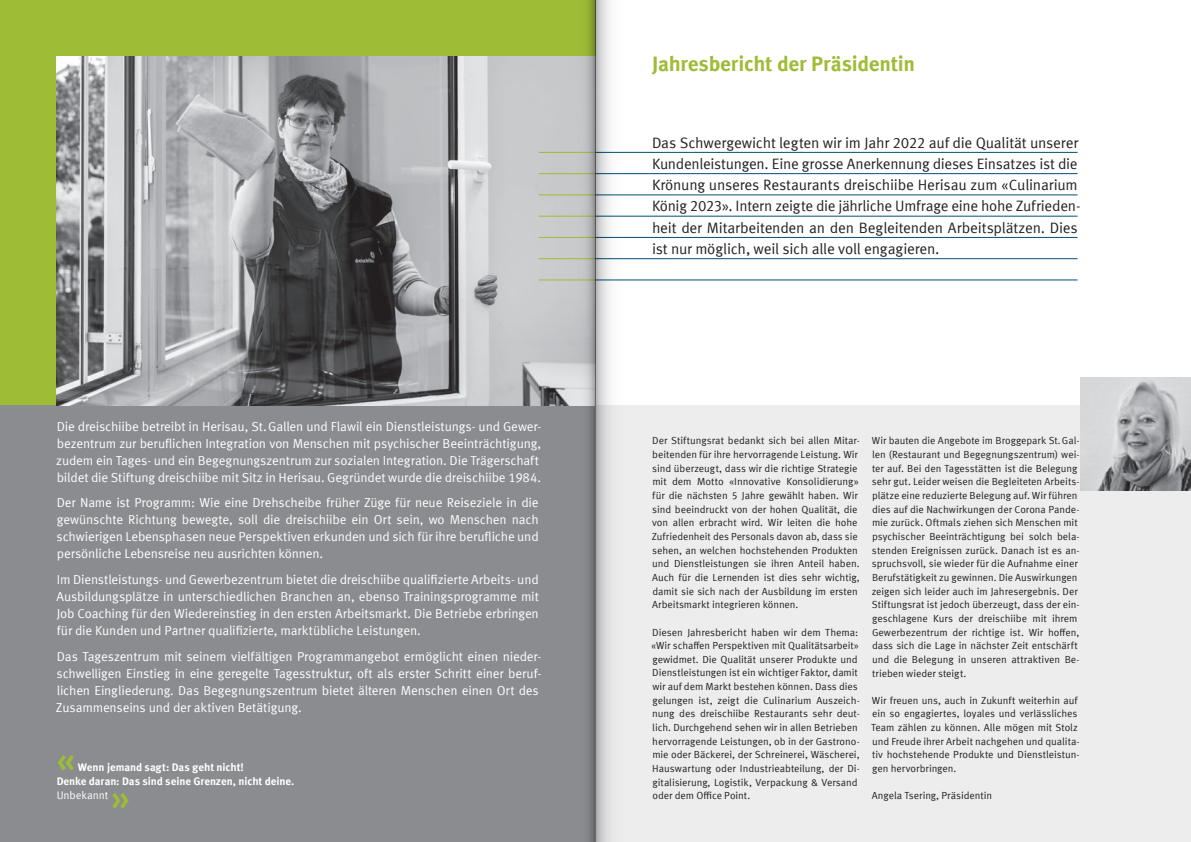
<style>
.page{position:relative;width:1191px;height:842px;background:#fff}
.page>*{position:absolute;margin:0;border:0;box-sizing:border-box;transform-origin:0 0}
.t1{font:700 33px "Meta Offc";color:#9ebc36}
.t2{font:700 21px "Meta Offc";letter-spacing:-.015em;color:#9ebc36}
.t3{font:15px/21.3px "Meta Offc Norm";letter-spacing:-.015em;color:#231f20;text-align:justify}
.t4{font:13px/17px "Meta Offc Norm";letter-spacing:-.015em;color:#fff}
.t5{font:700 11px/14.2px "Meta Offc";letter-spacing:-.01em;color:#fff}
.t6{font:11px "Meta Offc Norm";letter-spacing:-.005em;color:#fff}
.t7{font:10.2px/13.7px "Meta Offc Norm";letter-spacing:-.005em;color:#231f20}
</style>
<div class="page">
<div style="left:0;top:0;width:595px;height:405px;background:#9ebc36"></div>
<div style="left:0;top:405px;width:595px;height:437px;background:#8a8c8f"></div>
<div style="left:595px;top:405px;width:596px;height:437px;background:#ededee"></div>
<img style="left:1080px;top:377px;width:111px;height:113px">
<img style="left:57px;top:57px;width:496px;height:348px">
<hr style="left:595px;top:152px;width:482px;height:1px;background:#005077">
<hr style="left:539px;top:152px;width:56px;height:1px;background:#9ebc36">
<hr style="left:595px;top:173px;width:482px;height:1px;background:#005077">
<hr style="left:539px;top:173px;width:56px;height:1px;background:#9ebc36">
<hr style="left:595px;top:195px;width:482px;height:1px;background:#005077">
<hr style="left:539px;top:195px;width:56px;height:1px;background:#9ebc36">
<hr style="left:595px;top:216px;width:482px;height:1px;background:#005077">
<hr style="left:539px;top:216px;width:56px;height:1px;background:#9ebc36">
<hr style="left:595px;top:237px;width:482px;height:1px;background:#005077">
<hr style="left:539px;top:237px;width:56px;height:1px;background:#9ebc36">
<hr style="left:595px;top:258px;width:482px;height:1px;background:#005077">
<hr style="left:539px;top:258px;width:56px;height:1px;background:#9ebc36">
<hr style="left:595px;top:280px;width:482px;height:1px;background:#005077">
<hr style="left:539px;top:280px;width:56px;height:1px;background:#9ebc36">
<svg style="left:595px;top:0;width:71px;height:842px"></svg>
<svg style="left:553px;top:0;width:42px;height:842px"></svg>
<p class="t4" style="left:56px;top:418px;width:486px">Die dreischiibe betreibt in Herisau, St.Gallen und Flawil ein Dienstleistungs- und Gewer&shy;bezentrum zur beruflichen Integration von Menschen mit psychischer Beeinträchtigung, zudem ein Tages- und ein Begegnungszentrum zur sozialen Integration. Die Trägerschaft bildet die Stiftung dreischiibe mit Sitz in Herisau. Gegründet wurde die dreischiibe 1984.</p>
<p class="t4" style="left:57px;top:495px;width:484px;text-align:justify">Der Name ist Programm: Wie eine Drehscheibe früher Züge für neue Reiseziele in die gewünschte Richtung bewegte, soll die dreischiibe ein Ort sein, wo Menschen nach schwierigen Lebensphasen neue Perspektiven erkunden und sich für ihre berufliche und persönliche Lebensreise neu ausrichten können.</p>
<p class="t4" style="left:57px;top:571px;width:484px;text-align:justify">Im Dienstleistungs- und Gewerbezentrum bietet die dreischiibe qualifizierte Arbeits- und Ausbildungsplätze in unterschiedlichen Branchen an, ebenso Trainingsprogramme mit Job Coaching für den Wiedereinstieg in den ersten Arbeitsmarkt. Die Betriebe erbringen für die Kunden und Partner qualifizierte, marktübliche Leistungen.</p>
<p class="t4" style="left:56px;top:648px;width:487px">Das Tageszentrum mit seinem vielfältigen Programmangebot ermöglicht einen nieder&shy;schwelligen Einstieg in eine geregelte Tagesstruktur, oft als erster Schritt einer beruf&shy;lichen Eingliederung. Das Begegnungszentrum bietet älteren Menschen einen Ort des Zusammenseins und der aktiven Betätigung.</p>
<h1 class="t1" style="left:57px;top:740px;width:20px">«</h1>
<p class="t5" style="left:57px;top:760px;width:239px;text-indent:21px">Wenn jemand sagt: Das geht nicht!<br>Denke daran: Das sind seine Grenzen, nicht deine.</p>
<p class="t6" style="left:57px;top:789px;width:53px">Unbekannt</p>
<h1 class="t1" style="left:111px;top:777px;width:20px">»</h1>
<h2 class="t2" style="left:652px;top:52px;width:264px">Jahresbericht der Präsidentin</h2>
<p class="t3" style="left:652px;top:132px;width:428px">Das Schwergewicht legten wir im Jahr 2022 auf die Qualität unserer Kundenleistungen. Eine grosse Anerkennung dieses Einsatzes ist die Krönung unseres Restaurants dreischiibe Herisau zum «Culinarium König 2023». Intern zeigte die jährliche Umfrage eine hohe Zufrieden&shy;heit der Mitarbeitenden an den Begleitenden Arbeitsplätzen. Dies ist nur möglich, weil sich alle voll engagieren.</p>
<p class="t7" style="left:651px;top:434px;width:210px">Der Stiftungsrat bedankt sich bei allen Mitar&shy;beitenden für ihre hervorragende Leistung. Wir sind überzeugt, dass wir die richtige Strategie mit dem Motto «Innovative Konsolidierung» für die nächsten 5 Jahre gewählt haben. Wir sind beeindruckt von der hohen Qualität, die von allen erbracht wird. Wir leiten die hohe Zufriedenheit des Personals davon ab, dass sie sehen, an welchen hochstehenden Produkten und Dienstleistungen sie ihren Anteil haben.<br>Auch für die Lernenden ist dies sehr wichtig, damit sie sich nach der Ausbildung im ersten Arbeitsmarkt integrieren können.</p>
<p class="t7" style="left:651px;top:625px;width:210px">Diesen Jahresbericht haben wir dem Thema: «Wir schaffen Perspektiven mit Qualitätsarbeit» gewidmet. Die Qualität unserer Produkte und Dienstleistungen ist ein wichtiger Faktor, damit wir auf dem Markt bestehen können. Dass dies gelungen ist, zeigt die Culinarium Auszeich&shy;nung des dreischiibe Restaurants sehr deut&shy;lich. Durchgehend sehen wir in allen Betrieben hervorragende Leistungen, ob in der Gastrono&shy;mie oder Bäckerei, der Schreinerei, Wäscherei, Hauswartung oder Industrieabteilung, der Di&shy;gitalisierung, Logistik, Verpackung &amp; Versand oder dem Office Point.</p>
<p class="t7" style="left:871px;top:434px;width:209px">Wir bauten die Angebote im Broggepark St.Gal&shy;len (Restaurant und Begegnungszentrum) wei&shy;ter auf. Bei den Tagesstätten ist die Belegung sehr gut. Leider weisen die Begleiteten Arbeits&shy;plätze eine reduzierte Belegung auf. Wir führen dies auf die Nachwirkungen der Corona Pande&shy;mie zurück. Oftmals ziehen sich Menschen mit psychischer Beeinträchtigung bei solch bela&shy;stenden Ereignissen zurück. Danach ist es an&shy;spruchsvoll, sie wieder für die Aufnahme einer Berufstätigkeit zu gewinnen. Die Auswirkungen zeigen sich leider auch im Jahresergebnis. Der Stiftungsrat ist jedoch überzeugt, dass der ein&shy;geschlagene Kurs der dreischiibe mit ihrem Gewerbezentrum der richtige ist. Wir hoffen, dass sich die Lage in nächster Zeit entschärft und die Belegung in unseren attraktiven Be&shy;trieben wieder steigt.</p>
<p class="t7" style="left:871px;top:694px;width:210px">Wir freuen uns, auch in Zukunft weiterhin auf ein so engagiertes, loyales und verlässliches Team zählen zu können. Alle mögen mit Stolz und Freude ihrer Arbeit nachgehen und qualita&shy;tiv hochstehende Produkte und Dienstleistun&shy;gen hervorbringen.</p>
<p class="t7" style="left:872px;top:789px;width:122px">Angela Tsering, Präsidentin</p>
</div>
